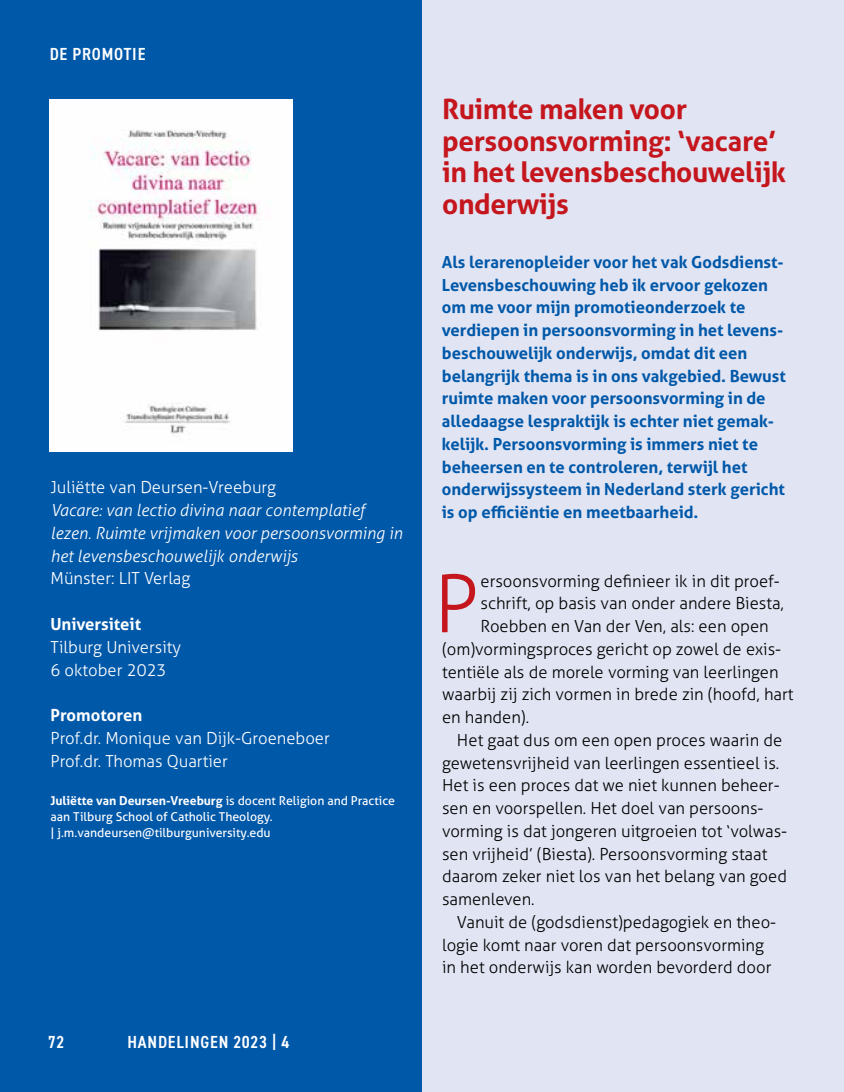
<style>
.page{position:relative;width:844px;height:1092px;background:#fff}
.page>*{position:absolute;margin:0;border:0;box-sizing:border-box;transform-origin:0 0}
.t1{font:300 79.8px "Aller";color:#c4161c}
.t2{font:700 28px/31.5px "Aller";letter-spacing:-.01em;color:#c4161c}
.t3{font:600 condensed 17.5px "DIN2014";letter-spacing:.045em;color:#fff}
.t4{font:300 16.62px "Aller";color:#000}
.t5{font:700 16.62px/22.8px "Aller";color:#0058a9}
.t6{font:300 16.62px/22.8px "Aller";color:#fff}
.t7{font:italic 300 16.62px/22.8px "Aller";color:#fff}
.t8{font:700 16.62px "Aller";color:#fff}
.t9{font:12.25px/15.8px "Aller";color:#fff}
.s1{font-weight:700}
</style>
<div class="page">
<div style="left:366px;top:0;width:477px;height:1091px;background:#e1e4f3"></div>
<div style="left:0;top:0;width:422px;height:1091px;background:#0058a9"></div>
<img style="left:50px;top:99px;width:242px;height:352px">
<p class="t3" style="left:50px;top:42px;width:97px">DE PROMOTIE</p>
<p class="t6" style="left:50px;top:476px;width:227px">Juliëtte van Deursen-Vreeburg</p>
<p class="t7" style="left:50px;top:498px;width:353px">Vacare: van lectio divina naar contemplatief lezen. Ruimte vrijmaken voor persoonsvorming in het levensbeschouwelijk onderwijs</p>
<p class="t6" style="left:50px;top:567px;width:141px">Münster: LIT Verlag</p>
<p class="t8" style="left:50px;top:613px;width:92px">Universiteit</p>
<p class="t6" style="left:50px;top:635px;width:132px">Tilburg University<br>6 oktober 2023</p>
<p class="t8" style="left:50px;top:704px;width:93px">Promotoren</p>
<p class="t6" style="left:50px;top:726px;width:281px">Prof.dr. Monique van Dijk-Groeneboer<br>Prof.dr. Thomas Quartier</p>
<p class="t9" style="left:50px;top:792px;width:346px"><span class="s1">Juliëtte van Deursen-Vreeburg</span> is docent Religion and Practice aan Tilburg School of Catholic Theology.<br>| j.m.vandeursen@tilburguniversity.edu</p>
<p class="t3" style="left:48px;top:1030px;width:18px">72</p>
<p class="t3" style="left:127px;top:1030px;width:163px">HANDELINGEN 2023 | 4</p>
<h2 class="t2" style="left:442px;top:93px;width:345px">Ruimte maken voor persoonsvorming: ‘vacare’ in het levensbeschouwelijk onderwijs</h2>
<p class="t5" style="left:442px;top:250px;width:345px">Als lerarenopleider voor het vak Godsdienst-Levensbeschouwing heb ik ervoor gekozen om me voor mijn promotieonderzoek te verdiepen in persoonsvorming in het levens&shy;beschouwelijk onderwijs, omdat dit een belangrijk thema is in ons vakgebied. Bewust ruimte maken voor persoonsvorming in de alledaagse lespraktijk is echter niet gemak&shy;kelijk. Persoonsvorming is immers niet te beheersen en te controleren, terwijl het onderwijssysteem in Nederland sterk gericht is op efficiëntie en meetbaarheid.</p>
<h1 class="t1" style="left:434px;top:553px;width:46px">P</h1>
<p class="t4" style="left:480px;top:570px;width:300px">ersoonsvorming definieer ik in dit proef-</p>
<p class="t4" style="left:480px;top:593px;width:305px">schrift, op basis van onder andere Biesta,</p>
<p class="t4" style="left:480px;top:615px;width:289px">Roebben en Van der Ven, als: een open</p>
<p class="t4" style="left:442px;top:638px;width:340px">(om)vormingsproces gericht op zowel de exis-</p>
<p class="t4" style="left:442px;top:661px;width:338px">tentiële als de morele vorming van leerlingen</p>
<p class="t4" style="left:442px;top:684px;width:353px">waarbij zij zich vormen in brede zin (hoofd, hart</p>
<p class="t4" style="left:442px;top:706px;width:89px">en handen).</p>
<p class="t4" style="left:457px;top:729px;width:327px">Het gaat dus om een open proces waarin de</p>
<p class="t4" style="left:442px;top:752px;width:338px">gewetensvrijheid van leerlingen essentieel is.</p>
<p class="t4" style="left:442px;top:775px;width:339px">Het is een proces dat we niet kunnen beheer-</p>
<p class="t4" style="left:442px;top:797px;width:323px">sen en voorspellen. Het doel van persoons-</p>
<p class="t4" style="left:442px;top:820px;width:346px">vorming is dat jongeren uitgroeien tot ‘volwas-</p>
<p class="t4" style="left:442px;top:843px;width:327px">sen vrijheid’ (Biesta). Persoonsvorming staat</p>
<p class="t4" style="left:442px;top:866px;width:346px">daarom zeker niet los van het belang van goed</p>
<p class="t4" style="left:442px;top:888px;width:94px">samenleven.</p>
<p class="t4" style="left:457px;top:911px;width:320px">Vanuit de (godsdienst)pedagogiek en theo-</p>
<p class="t4" style="left:442px;top:934px;width:323px">logie komt naar voren dat persoonsvorming</p>
<p class="t4" style="left:442px;top:956px;width:331px">in het onderwijs kan worden bevorderd door</p>
</div>
